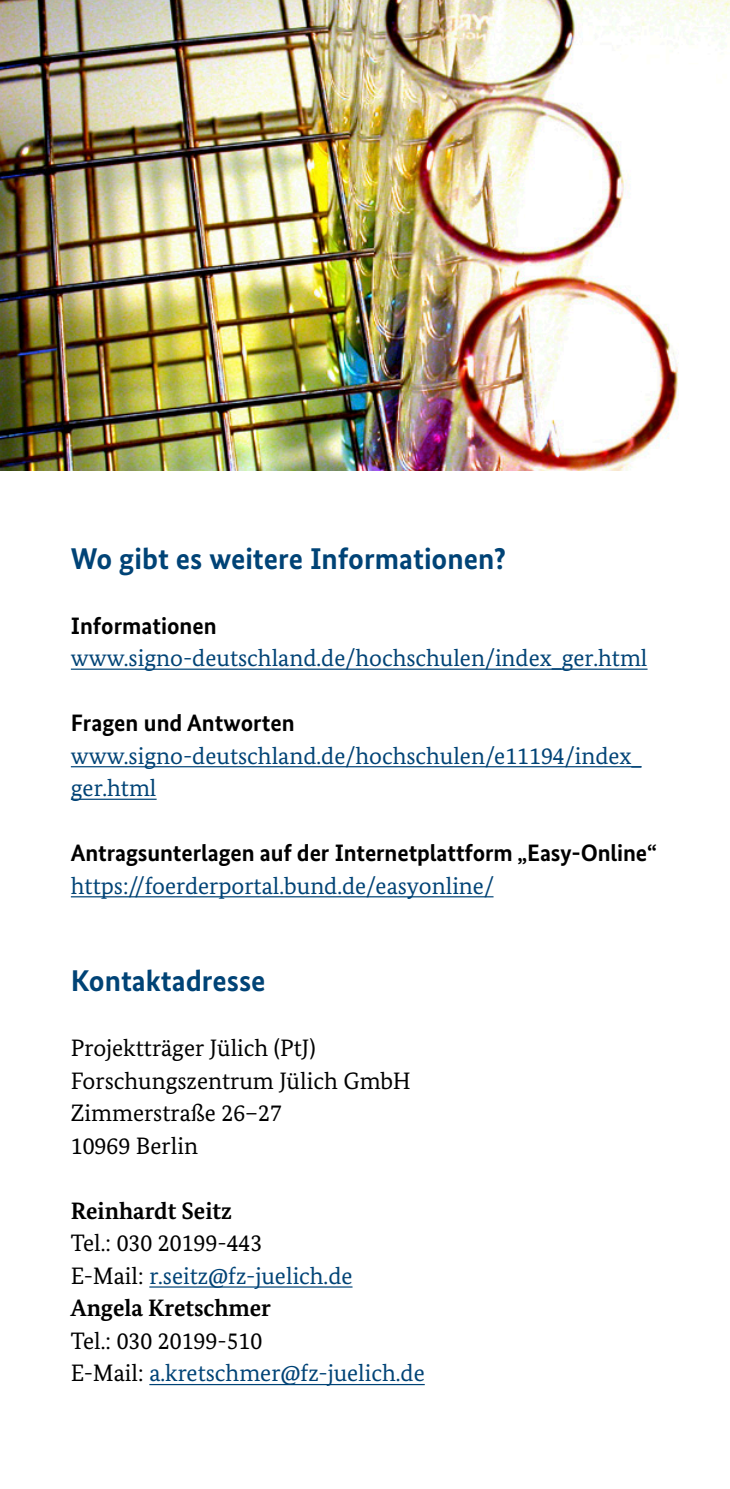
<style>
.page{position:relative;width:730px;height:1489px;background:#fff}
.page>*{position:absolute;margin:0;border:0;box-sizing:border-box;transform-origin:0 0}
.t1{font:700 30px "Bundes Sans";color:#004376}
.t2{font:23.75px/32.5px "Bundes Serif";color:#004376}
.t3{font:23.75px/32.5px "Bundes Serif";color:#000}
.t4{font:700 23.75px "Bundes Sans";letter-spacing:-.005em;color:#000}
.s1{font-weight:700}
.s2{color:#004376}
.s3{font-weight:700;color:#000}
.s4{color:#000}
</style>
<div class="page">
<hr style="left:71px;top:668px;width:576px;height:1px;background:#004376">
<hr style="left:71px;top:766px;width:570px;height:1px;background:#004376">
<hr style="left:71px;top:798px;width:86px;height:1px;background:#004376">
<hr style="left:71px;top:896px;width:422px;height:1px;background:#004376">
<hr style="left:149px;top:1286px;width:204px;height:1px;background:#004376">
<hr style="left:149px;top:1383px;width:276px;height:1px;background:#004376">
<img style="left:0;top:0;width:730px;height:471px">
<h3 class="t1" style="left:71px;top:540px;width:437px">Wo gibt es weitere Informationen?</h3>
<p class="t4" style="left:71px;top:611px;width:147px">Informationen</p>
<p class="t2" style="left:71px;top:641px;width:578px">www.signo-deutschland.de/hochschulen/index_ger.html</p>
<p class="t4" style="left:71px;top:708px;width:225px">Fragen und Antworten</p>
<p class="t2" style="left:71px;top:739px;width:572px">www.signo-deutschland.de/hochschulen/e11194/index_ ger.html</p>
<p class="t4" style="left:71px;top:838px;width:588px">Antragsunterlagen auf der Internetplattform „Easy-Online“</p>
<p class="t2" style="left:71px;top:869px;width:425px">https://foerderportal.bund.de/easyonline/</p>
<h3 class="t1" style="left:71px;top:962px;width:196px">Kontaktadresse</h3>
<p class="t3" style="left:71px;top:1031px;width:341px">Projektträger Jülich (PtJ)<br>Forschungszentrum Jülich GmbH<br>Zimmerstraße 26–27<br>10969 Berlin</p>
<p class="t3" style="left:71px;top:1194px;width:283px"><span class="s1">Reinhardt Seitz<br></span>Tel.: 030 20199-443<br>E-Mail: <span class="s2">r.seitz@fz-juelich.de</span></p>
<p class="t2" style="left:71px;top:1291px;width:355px"><span class="s3">Angela Kretschmer<br></span><span class="s4">Tel.: 030 20199-510<br>E-Mail:</span> a.kretschmer@fz-juelich.de</p>
</div>
